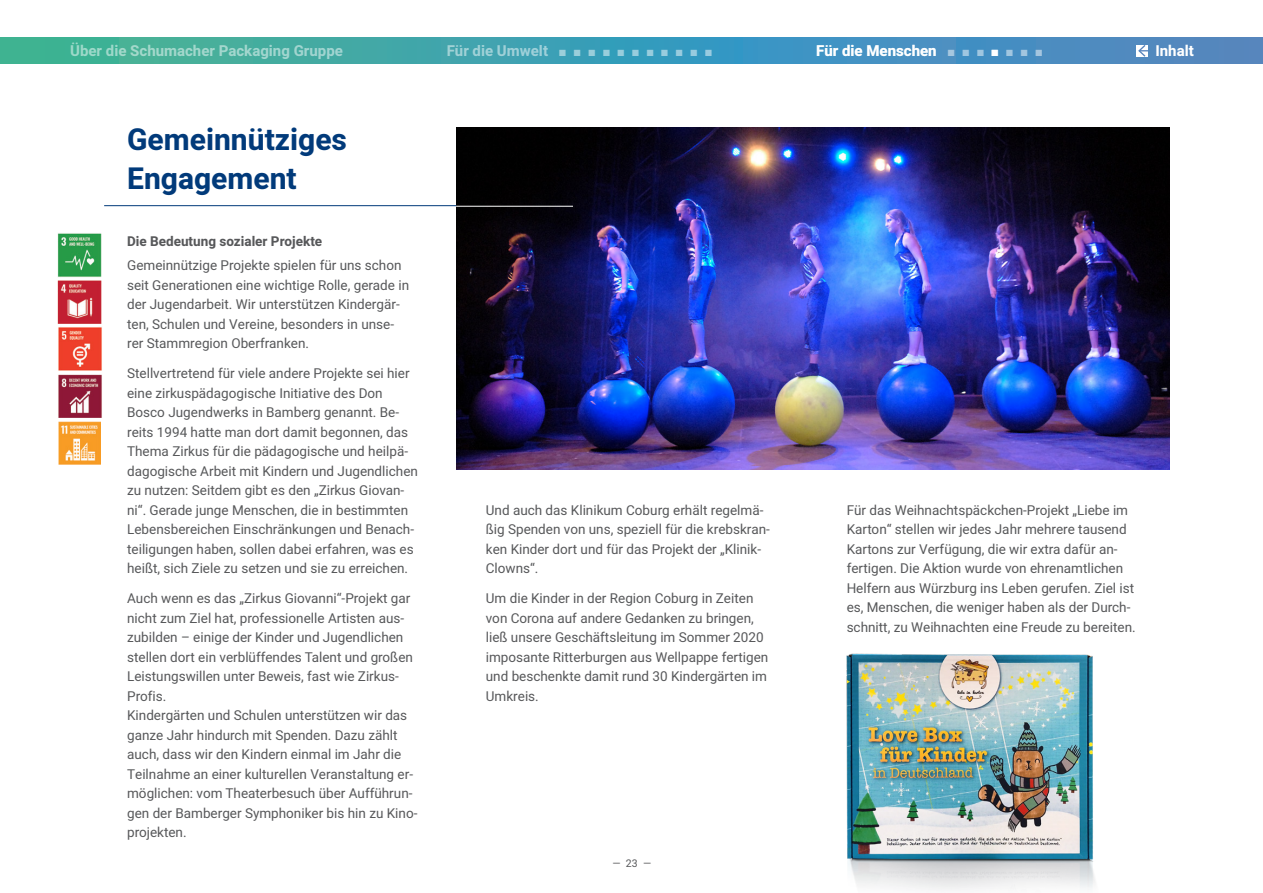
<style>
.page{position:relative;width:1263px;height:893px;background:#fff}
.page>*{position:absolute;margin:0;border:0;box-sizing:border-box;transform-origin:0 0}
.t1{font:700 30px "Heebo";color:#013a7a}
.t2{font:700 15px "Heebo";color:#fff}
.t3{font:13.5px/19.5px "Heebo";color:#57585a}
.t4{font:700 13.5px "Heebo";color:#57585a}
.t5{font:10.5px "Heebo";color:#57585a}
.t6{font:9px "Zapf Dingbats ITC";color:#fff}
</style>
<div class="page">
<img style="left:59px;top:422px;width:42px;height:42px">
<img style="left:57px;top:233px;width:45px;height:91px">
<img style="left:58px;top:327px;width:44px;height:90px">
<svg style="left:0;top:37px;width:1263px;height:27px;background:#429cb2"></svg>
<img style="left:456px;top:128px;width:713px;height:342px">
<hr style="left:456px;top:206px;width:117px;height:1px;background:#fff">
<img style="left:846px;top:653px;width:249px;height:237px">
<svg style="left:1137px;top:43px;width:11px;height:15px"></svg>
<hr style="left:104px;top:205px;width:352px;height:1px;background:#013a7a">
<p class="t2" style="left:70px;top:40px;width:274px">Über die Schumacher Packaging Gruppe</p>
<p class="t2" style="left:447px;top:41px;width:267px">Für die Umwelt ■ ■ ■ ■ ■ ■ ■ ■ ■ ■ ■</p>
<p class="t2" style="left:816px;top:41px;width:169px">Für die Menschen ■ ■ ■</p>
<p class="t6" style="left:1006px;top:49px;width:37px">■ ■ ■</p>
<p class="t6" style="left:991px;top:49px;width:8px">■</p>
<p class="t2" style="left:1155px;top:41px;width:40px">Inhalt</p>
<p class="t1" style="left:127px;top:118px;width:221px">Gemeinnütziges</p>
<p class="t1" style="left:127px;top:157px;width:171px">Engagement</p>
<p class="t4" style="left:127px;top:232px;width:197px">Die Bedeutung sozialer Projekte</p>
<p class="t3" style="left:127px;top:256px;width:283px">Gemeinnützige Projekte spielen für uns schon seit Generationen eine wichtige Rolle, gerade in</p>
<p class="t3" style="left:127px;top:295px;width:274px">der Jugendarbeit. Wir unterstützen Kindergär-</p>
<p class="t3" style="left:127px;top:314px;width:268px">ten, Schulen und Vereine, besonders in unse-</p>
<p class="t3" style="left:127px;top:334px;width:183px">rer Stammregion Oberfranken.</p>
<p class="t3" style="left:127px;top:364px;width:284px">Stellvertretend für viele andere Projekte sei hier eine zirkuspädagogische Initiative des Don</p>
<p class="t3" style="left:127px;top:403px;width:273px">Bosco Jugendwerks in Bamberg genannt. Be-</p>
<p class="t3" style="left:127px;top:422px;width:282px">reits 1994 hatte man dort damit begonnen, das</p>
<p class="t3" style="left:127px;top:442px;width:282px">Thema Zirkus für die pädagogische und heilpä-</p>
<p class="t3" style="left:127px;top:461px;width:292px">dagogische Arbeit mit Kindern und Jugendlichen</p>
<p class="t3" style="left:127px;top:481px;width:288px">zu nutzen: Seitdem gibt es den „Zirkus Giovan&shy;ni“. Gerade junge Menschen, die in bestimmten Lebensbereichen Einschränkungen und Benach&shy;teiligungen haben, sollen dabei erfahren, was es heißt, sich Ziele zu setzen und sie zu erreichen.</p>
<p class="t3" style="left:127px;top:589px;width:285px">Auch wenn es das „Zirkus Giovanni“-Projekt gar</p>
<p class="t3" style="left:127px;top:608px;width:279px">nicht zum Ziel hat, professionelle Artisten aus-</p>
<p class="t3" style="left:127px;top:628px;width:287px">zubilden – einige der Kinder und Jugendlichen stellen dort ein verblüffendes Talent und großen<br>Leistungswillen unter Beweis, fast wie Zirkus-</p>
<p class="t3" style="left:127px;top:686px;width:41px">Profis.</p>
<p class="t3" style="left:127px;top:706px;width:287px">Kindergärten und Schulen unterstützen wir das ganze Jahr hindurch mit Spenden. Dazu zählt auch, dass wir den Kindern einmal im Jahr die Teilnahme an einer kulturellen Veranstaltung er-</p>
<p class="t3" style="left:127px;top:784px;width:287px">möglichen: vom Theaterbesuch über Aufführun-</p>
<p class="t3" style="left:127px;top:803px;width:292px">gen der Bamberger Symphoniker bis hin zu Kino-</p>
<p class="t3" style="left:127px;top:823px;width:61px">projekten.</p>
<p class="t3" style="left:486px;top:500px;width:286px">Und auch das Klinikum Coburg erhält regelmä&shy;ßig Spenden von uns, speziell für die krebskran&shy;ken Kinder dort und für das Projekt der „Klinik-Clowns“.</p>
<p class="t3" style="left:486px;top:589px;width:284px">Um die Kinder in der Region Coburg in Zeiten von Corona auf andere Gedanken zu bringen, ließ unsere Geschäftsleitung im Sommer 2020 imposante Ritterburgen aus Wellpappe fertigen und beschenkte damit rund 30 Kindergärten im Umkreis.</p>
<p class="t5" style="left:613px;top:856px;width:40px">— 23 —</p>
<p class="t3" style="left:847px;top:500px;width:290px">Für das Weihnachtspäckchen-Projekt „Liebe im Karton“ stellen wir jedes Jahr mehrere tausend Kartons zur Verfügung, die wir extra dafür an&shy;fertigen. Die Aktion wurde von ehrenamtlichen Helfern aus Würzburg ins Leben gerufen. Ziel ist es, Menschen, die weniger haben als der Durch&shy;schnitt, zu Weihnachten eine Freude zu bereiten.</p>
</div>
